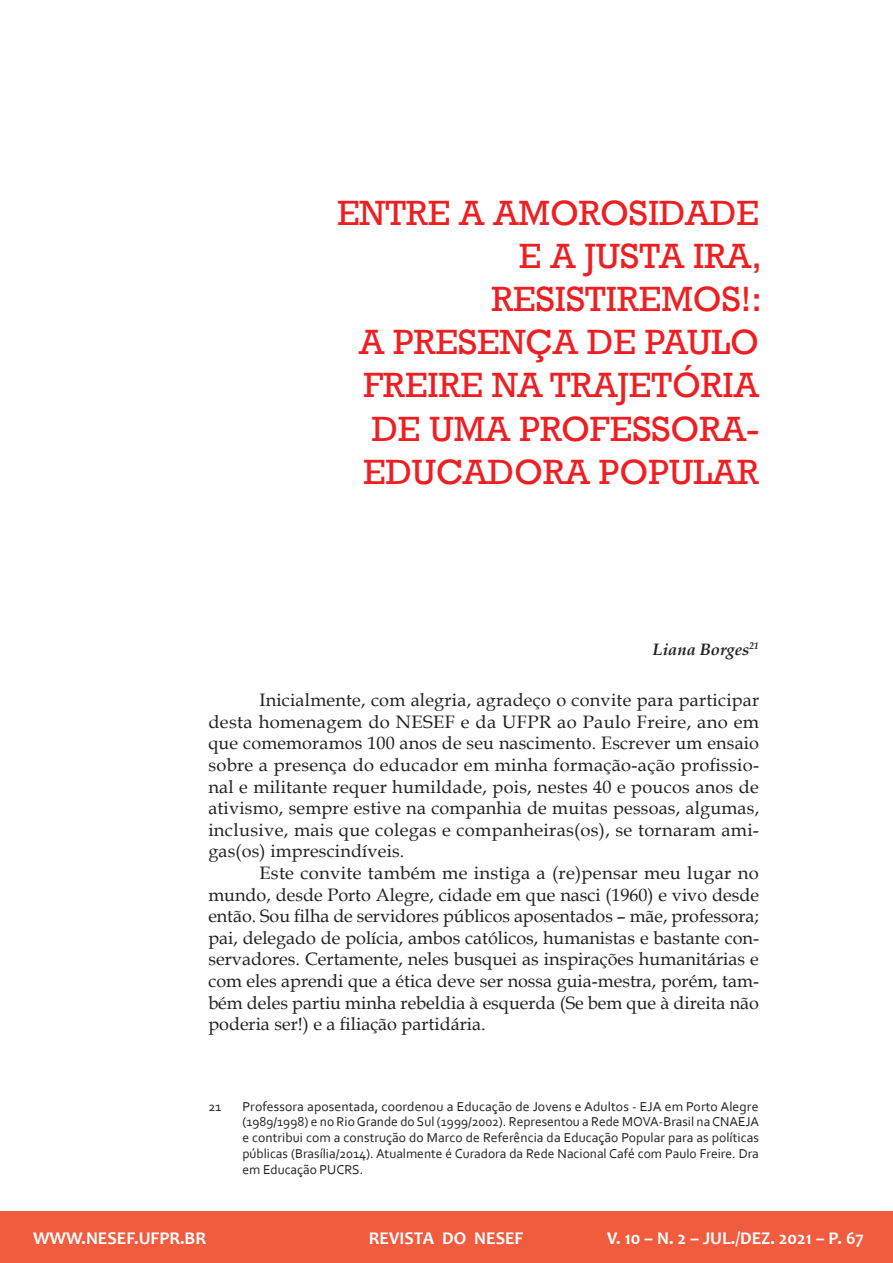
<style>
.page{position:relative;width:893px;height:1263px;background:#fff}
.page>*{position:absolute;margin:0;border:0;box-sizing:border-box;transform-origin:0 0}
.t1{font:36px/43.2px "Rockwell";color:#ee1f23;text-align:right}
.t2{font:18px/21.6px "Book Antiqua";letter-spacing:.005em;color:#231f20;text-align:justify}
.t3{font:700 18px "Candara";color:#fff}
.t4{font:italic 700 16.5px "Book Antiqua";color:#231f20}
.t5{font:13.5px/15.8px "Corbel";color:#231f20;text-align:justify}
</style>
<div class="page">
<div style="left:0;top:1212px;width:893px;height:51px;background:#f15b3e"></div>
<h1 class="t1" style="left:337px;top:191px;width:426px">ENTRE A AMOROSIDADE<br>E A JUSTA IRA,<br>RESISTIREMOS!:<br>A PRESENÇA DE PAULO<br>FREIRE NA TRAJETÓRIA<br>DE UMA PROFESSORA-<br>EDUCADORA POPULAR</h1>
<p class="t4" style="left:653px;top:638px;width:108px">Liana Borges<sup>21</sup></p>
<p class="t2" style="left:208px;top:689px;width:552px;text-indent:51px">Inicialmente, com alegria, agradeço o convite para participar desta homenagem do NESEF e da UFPR ao Paulo Freire, ano em que comemoramos 100 anos de seu nascimento. Escrever um ensaio sobre a presença do educador em minha formação-ação profissio&shy;nal e militante requer humildade, pois, nestes 40 e poucos anos de ativismo, sempre estive na companhia de muitas pessoas, algumas, inclusive, mais que colegas e companheiras(os), se tornaram ami&shy;gas(os) imprescindíveis.</p>
<p class="t2" style="left:208px;top:862px;width:552px;text-indent:51px">Este convite também me instiga a (re)pensar meu lugar no mundo, desde Porto Alegre, cidade em que nasci (1960) e vivo desde então. Sou filha de servidores públicos aposentados – mãe, professora; pai, delegado de polícia, ambos católicos, humanistas e bastante con&shy;servadores. Certamente, neles busquei as inspirações humanitárias e com eles aprendi que a ética deve ser nossa guia-mestra, porém, tam&shy;bém deles partiu minha rebeldia à esquerda (Se bem que à direita não poderia ser!) e a filiação partidária.</p>
<p class="t5" style="left:208px;top:1098px;width:15px">21</p>
<p class="t5" style="left:242px;top:1098px;width:518px">Professora aposentada, coordenou a Educação de Jovens e Adultos - EJA em Porto Alegre (1989/1998) e no Rio Grande do Sul (1999/2002). Representou a Rede MOVA-Brasil na CNAEJA e contribui com a construção do Marco de Referência da Educação Popular para as políticas públicas (Brasília/2014). Atualmente é Curadora da Rede Nacional Café com Paulo Freire. Dra em Educação PUCRS.</p>
<p class="t3" style="left:33px;top:1227px;width:175px">WWW.NESEF.UFPR.BR</p>
<p class="t3" style="left:369px;top:1227px;width:156px">REVISTA DO NESEF</p>
<p class="t3" style="left:607px;top:1227px;width:258px">V. 10 – N. 2 – JUL./DEZ. 2021 – P. 67</p>
</div>
